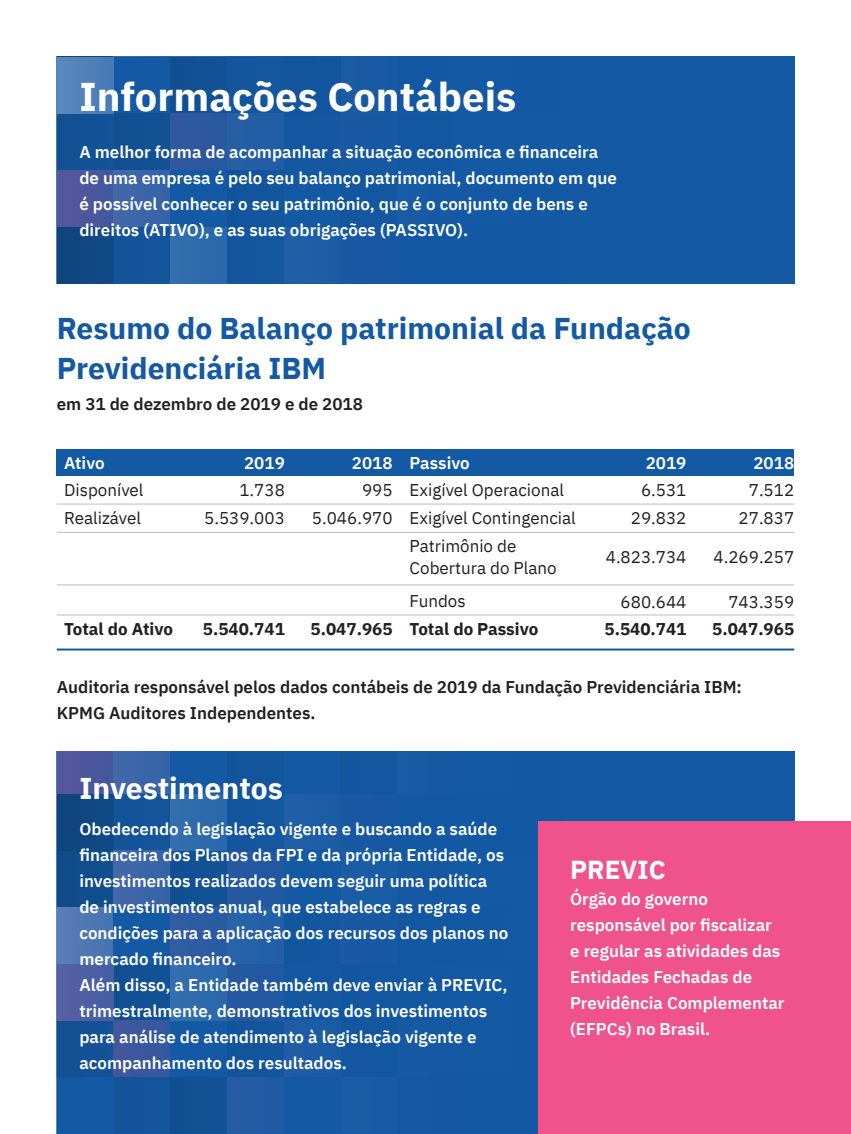
<style>
.page{position:relative;width:851px;height:1134px;background:#fff}
.page>*{position:absolute;margin:0;border:0;box-sizing:border-box;transform-origin:0 0}
.t1{font:700 40px "IBM Plex Sans";color:#fff}
.t2{font:700 30px/40px "IBM Plex Sans";color:#1359a3}
.t3{font:700 30px "IBM Plex Sans";color:#fff}
.t4{font:700 26px "IBM Plex Sans";color:#fff}
.t5{font:600 17px/26px "IBM Plex Sans";color:#fff}
.t6{font:17px/22px "IBM Plex Sans";color:#231f20}
.t7{font:600 17px "IBM Plex Sans";color:#231f20}
.t8{font:700 17px "IBM Plex Sans";color:#231f20}
</style>
<div class="page">
<hr style="left:794px;top:113px;width:1px;height:57px;background:#f0538c">
<hr style="left:794px;top:170px;width:1px;height:57px;background:#fdf2f7">
<hr style="left:794px;top:57px;width:1px;height:56px;background:#0a1728">
<hr style="left:794px;top:227px;width:1px;height:56px;background:#f174a5">
<svg style="left:57px;top:57px;width:737px;height:226px;background:#1759a1"></svg>
<div style="left:57px;top:450px;width:737px;height:26px;background:#1359a3"></div>
<hr style="left:57px;top:648px;width:737px;height:2px;background:#1359a3">
<hr style="left:57px;top:503px;width:737px;height:1px;background:#bcbdc0">
<hr style="left:57px;top:532px;width:737px;height:1px;background:#bcbdc0">
<hr style="left:57px;top:584px;width:737px;height:1px;background:#bcbdc0">
<hr style="left:57px;top:614px;width:737px;height:1px;background:#bcbdc0">
<hr style="left:794px;top:751px;width:1px;height:43px;background:#fdf2f7">
<hr style="left:794px;top:794px;width:1px;height:56px;background:#f174a5">
<svg style="left:57px;top:751px;width:737px;height:383px;background:#1a59a0"></svg>
<div style="left:539px;top:821px;width:311px;height:313px;background:#f0538c"></div>
<p class="t1" style="left:79px;top:65px;width:438px">Informações Contábeis</p>
<p class="t5" style="left:79px;top:137px;width:539px">A melhor forma de acompanhar a situação econômica e financeira de uma empresa é pelo seu balanço patrimonial, documento em que é possível conhecer o seu patrimônio, que é o conjunto de bens e direitos (ATIVO), e as suas obrigações (PASSIVO).</p>
<p class="t2" style="left:57px;top:306px;width:635px">Resumo do Balanço patrimonial da Fundação<br>Previdenciária IBM</p>
<p class="t7" style="left:57px;top:390px;width:308px">em 31 de dezembro de 2019 e de 2018</p>
<p class="t5" style="left:64px;top:448px;width:42px">Ativo</p>
<p class="t6" style="left:64px;top:478px;width:81px">Disponível</p>
<p class="t6" style="left:64px;top:505px;width:78px">Realizável</p>
<p class="t8" style="left:64px;top:615px;width:110px">Total do Ativo</p>
<p class="t5" style="left:244px;top:448px;width:42px">2019</p>
<p class="t6" style="left:239px;top:478px;width:47px">1.738</p>
<p class="t6" style="left:204px;top:505px;width:82px">5.539.003</p>
<p class="t8" style="left:203px;top:615px;width:83px">5.540.741</p>
<p class="t5" style="left:352px;top:448px;width:42px">2018</p>
<p class="t6" style="left:362px;top:478px;width:32px">995</p>
<p class="t6" style="left:312px;top:505px;width:82px">5.046.970</p>
<p class="t8" style="left:310px;top:615px;width:83px">5.047.965</p>
<p class="t5" style="left:409px;top:448px;width:62px">Passivo</p>
<p class="t6" style="left:409px;top:478px;width:156px">Exigível Operacional</p>
<p class="t6" style="left:409px;top:505px;width:168px">Exigível Contingencial</p>
<p class="t6" style="left:409px;top:533px;width:149px">Patrimônio de<br>Cobertura do Plano</p>
<p class="t6" style="left:409px;top:588px;width:58px">Fundos</p>
<p class="t8" style="left:409px;top:615px;width:130px">Total do Passivo</p>
<p class="t5" style="left:645px;top:448px;width:42px">2019</p>
<p class="t6" style="left:641px;top:478px;width:47px">6.531</p>
<p class="t6" style="left:630px;top:505px;width:57px">29.832</p>
<p class="t6" style="left:605px;top:544px;width:82px">4.823.734</p>
<p class="t6" style="left:620px;top:589px;width:67px">680.644</p>
<p class="t8" style="left:604px;top:616px;width:83px">5.540.741</p>
<p class="t5" style="left:753px;top:448px;width:42px">2018</p>
<p class="t6" style="left:748px;top:478px;width:47px">7.512</p>
<p class="t6" style="left:738px;top:505px;width:57px">27.837</p>
<p class="t6" style="left:713px;top:544px;width:82px">4.269.257</p>
<p class="t6" style="left:728px;top:589px;width:67px">743.359</p>
<p class="t8" style="left:712px;top:616px;width:83px">5.047.965</p>
<p class="t7" style="left:57px;top:674px;width:686px">Auditoria responsável pelos dados contábeis de 2019 da Fundação Previdenciária IBM:</p>
<p class="t7" style="left:57px;top:700px;width:260px">KPMG Auditores Independentes.</p>
<p class="t3" style="left:79px;top:764px;width:205px">Investimentos</p>
<p class="t5" style="left:79px;top:814px;width:430px">Obedecendo à legislação vigente e buscando a saúde financeira dos Planos da FPI e da própria Entidade, os investimentos realizados devem seguir uma política de investimentos anual, que estabelece as regras e condições para a aplicação dos recursos dos planos no mercado financeiro.</p>
<p class="t5" style="left:79px;top:970px;width:429px">Além disso, a Entidade também deve enviar à PREVIC, trimestralmente, demonstrativos dos investimentos para análise de atendimento à legislação vigente e acompanhamento dos resultados.</p>
<p class="t4" style="left:570px;top:849px;width:97px">PREVIC</p>
<p class="t5" style="left:570px;top:884px;width:216px">Órgão do governo responsável por fiscalizar e regular as atividades das<br>Entidades Fechadas de<br>Previdência Complementar (EFPCs) no Brasil.</p>
</div>
